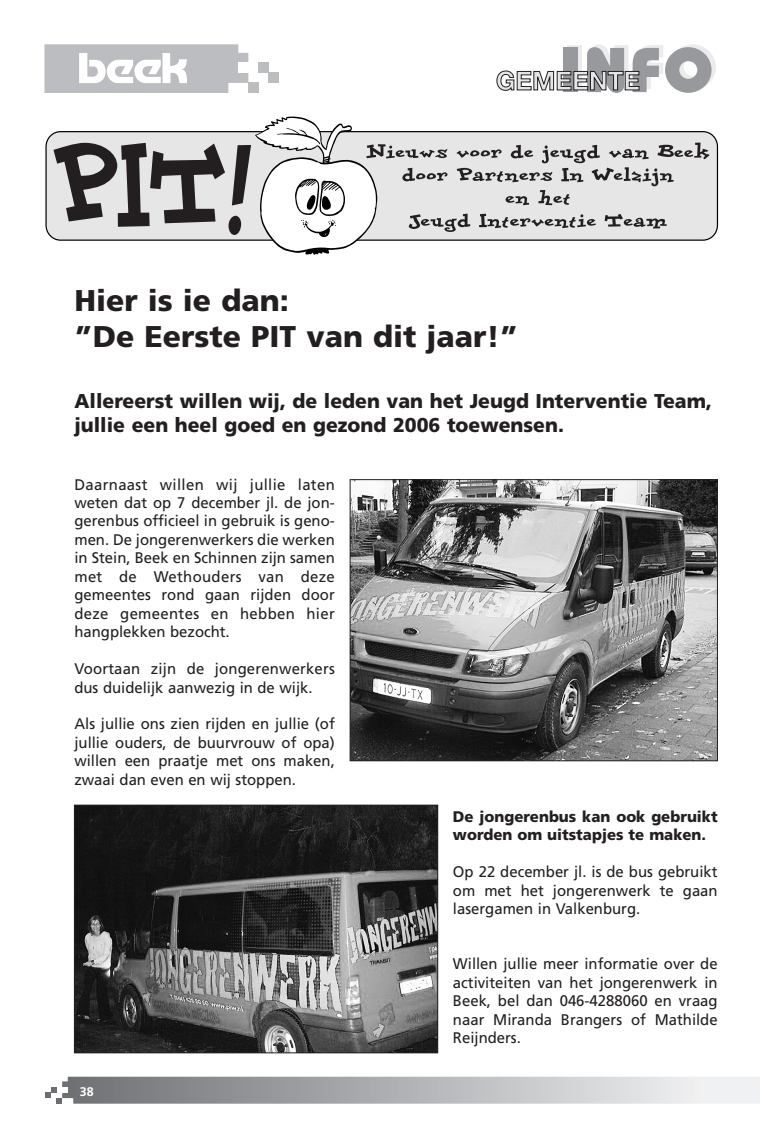
<style>
.page{position:relative;width:762px;height:1134px;background:#fff}
.page>*{position:absolute;margin:0;border:0;box-sizing:border-box;transform-origin:0 0}
.t1{font:900 30px/36px "Frutiger";color:#231f20}
.t2{font:900 20px/24px "Frutiger";color:#231f20}
.t3{font:15.38px/18.5px "Frutiger";color:#231f20;text-align:justify}
.t4{font:900 15.38px/18.5px "Frutiger";color:#231f20}
.t5{font:700 12.5px "Frutiger";color:#fff}
</style>
<div class="page">
<div style="left:258px;top:63px;width:10px;height:10px;background:#bcbdc0"></div>
<div style="left:268px;top:73px;width:10px;height:10px;background:#bcbdc0"></div>
<div style="left:248px;top:83px;width:10px;height:10px;background:#bcbdc0"></div>
<svg style="left:44px;top:44px;width:204px;height:49px"></svg>
<svg style="left:46px;top:1077px;width:714px;height:27px;background:#b5b6b9"></svg>
<svg style="left:497px;top:44px;width:219px;height:49px"></svg>
<div style="left:45px;top:131px;width:673px;height:110px;background:#e6e6e6;border:1px solid #000;border-radius:15px"></div>
<svg style="left:53px;top:116px;width:656px;height:139px"></svg>
<img style="left:352px;top:481px;width:364px;height:278px">
<div style="left:350px;top:479px;width:368px;height:282px;border:1px solid #231f20"></div>
<img style="left:76px;top:807px;width:360px;height:244px">
<div style="left:74px;top:805px;width:364px;height:248px;border:1px solid #231f20"></div>
<h1 class="t1" style="left:74px;top:284px;width:445px">Hier is ie dan:<br>”De Eerste PIT van dit jaar!”</h1>
<h2 class="t2" style="left:74px;top:391px;width:639px">Allereerst willen wij, de leden van het Jeugd Interventie Team, jullie een heel goed en gezond 2006 toewensen.</h2>
<p class="t3" style="left:74px;top:476px;width:262px">Daarnaast willen wij jullie laten weten dat op 7 december jl. de jon&shy;gerenbus officieel in gebruik is geno&shy;men. De jongerenwerkers die werken in Stein, Beek en Schinnen zijn samen met de Wethouders van deze gemeentes rond gaan rijden door deze gemeentes en hebben hier hangplekken bezocht.</p>
<p class="t3" style="left:74px;top:661px;width:262px">Voortaan zijn de jongerenwerkers dus duidelijk aanwezig in de wijk.</p>
<p class="t3" style="left:74px;top:716px;width:262px">Als jullie ons zien rijden en jullie (of jullie ouders, de buurvrouw of opa) willen een praatje met ons maken, zwaai dan even en wij stoppen.</p>
<p class="t5" style="left:80px;top:1087px;width:15px">38</p>
<p class="t4" style="left:453px;top:808px;width:266px">De jongerenbus kan ook gebruikt worden om uitstapjes te maken.</p>
<p class="t3" style="left:453px;top:864px;width:266px">Op 22 december jl. is de bus gebruikt om met het jongerenwerk te gaan lasergamen in Valkenburg.</p>
<p class="t3" style="left:453px;top:956px;width:266px">Willen jullie meer informatie over de activiteiten van het jongerenwerk in Beek, bel dan 046-4288060 en vraag naar Miranda Brangers of Mathilde Reijnders.</p>
</div>
